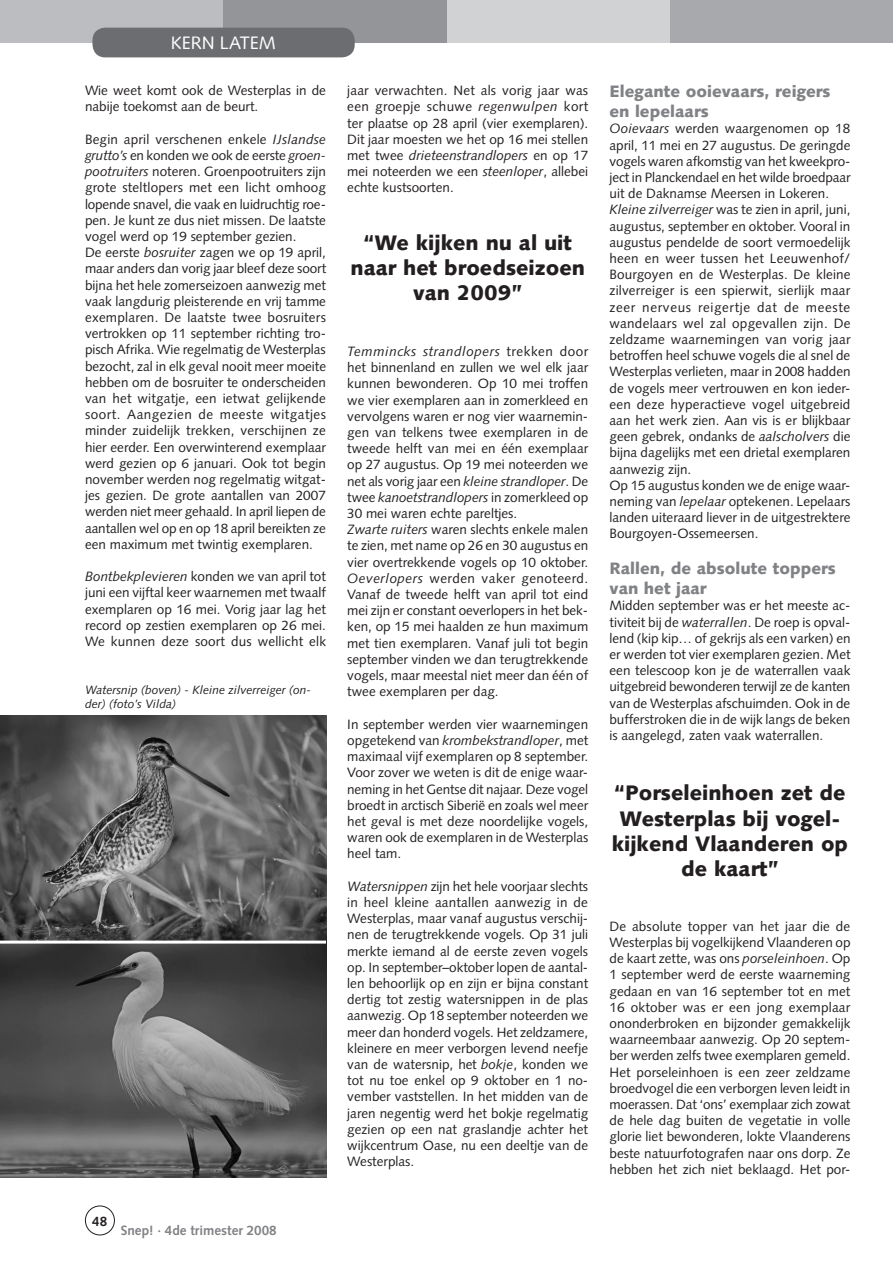
<style>
.page{position:relative;width:893px;height:1263px;background:#fff}
.page>*{position:absolute;margin:0;border:0;box-sizing:border-box;transform-origin:0 0}
.Hoofdtekst{font:900 21px/25.2px "Syntax";color:#231f20;text-align:center}
.t1{font:18px "Syntax";color:#fff}
.Hoofdtekst-2{font:900 16.5px/19.8px "Syntax";color:#808285}
.Hoofdtekst-3{font:13.5px/16.2px "Syntax";color:#231f20;text-align:justify}
.t2{font:700 13.5px "Syntax";color:#808285}
.t3{font:700 13.5px "Syntax";color:#231f20}
.Hoofdtekst-4{font:italic 12px/14.4px "Syntax";color:#231f20}
.s1{font-style:italic}
</style>
<div class="page">
<div style="left:670px;top:0;width:223px;height:43px;background:#a8a9ad"></div>
<div style="left:446px;top:0;width:224px;height:43px;background:#d1d2d4"></div>
<div style="left:223px;top:0;width:223px;height:43px;background:#939598"></div>
<div style="left:0;top:0;width:223px;height:43px;background:#bcbdc0"></div>
<div style="left:92px;top:28px;width:263px;height:29px;background:#6c6d70;border-radius:13px"></div>
<div style="left:85px;top:1205px;width:30px;height:30px;border:1px solid #231f20;border-radius:50%"></div>
<hr style="left:892px;top:0;width:1px;height:43px;background:#bcbdc0">
<img style="left:0;top:716px;width:326px;height:462px">
<hr style="left:0;top:940px;width:326px;height:3px;background:#fff">
<p class="t1" style="left:171px;top:32px;width:106px">KERN LATEM</p>
<p class="Hoofdtekst-3" style="left:85px;top:82px;width:242px">Wie weet komt ook de Westerplas in de nabije toekomst aan de beurt.</p>
<p class="Hoofdtekst-3" style="left:85px;top:131px;width:243px">Begin april verschenen enkele <span class="s1">IJslandse grutto’s</span> en konden we ook de eerste <span class="s1">groen&shy;pootruiters</span> noteren. Groenpootruiters zijn grote steltlopers met een licht omhoog lopende snavel, die vaak en luidruchtig roe&shy;pen. Je kunt ze dus niet missen. De laatste vogel werd op 19 september gezien.</p>
<p class="Hoofdtekst-3" style="left:85px;top:244px;width:243px">De eerste <span class="s1">bosruiter</span> zagen we op 19 april, maar anders dan vorig jaar bleef deze soort bijna het hele zomerseizoen aanwezig met vaak langdurig pleisterende en vrij tamme exemplaren. De laatste twee bosruiters vertrokken op 11 september richting tro&shy;pisch Afrika. Wie regelmatig de Westerplas bezocht, zal in elk geval nooit meer moeite hebben om de bosruiter te onderscheiden van het witgatje, een ietwat gelijkende soort. Aangezien de meeste witgatjes minder zuidelijk trekken, verschijnen ze hier eerder. Een overwinterend exemplaar werd gezien op 6 januari. Ook tot begin november werden nog regelmatig witgat&shy;jes gezien. De grote aantallen van 2007 werden niet meer gehaald. In april liepen de aantallen wel op en op 18 april bereikten ze een maximum met twintig exemplaren.</p>
<p class="Hoofdtekst-3" style="left:85px;top:568px;width:243px"><span class="s1">Bontbekplevieren</span> konden we van april tot juni een vijftal keer waarnemen met twaalf exemplaren op 16 mei. Vorig jaar lag het record op zestien exemplaren op 26 mei.<br>We kunnen deze soort dus wellicht elk</p>
<p class="Hoofdtekst-4" style="left:85px;top:682px;width:228px">Watersnip (boven) - Kleine zilverreiger (on&shy;der) (foto’s Vilda)</p>
<p class="t3" style="left:92px;top:1213px;width:17px">48</p>
<p class="t2" style="left:121px;top:1223px;width:158px">Snep! · 4de trimester 2008</p>
<p class="Hoofdtekst-3" style="left:347px;top:82px;width:242px">jaar verwachten. Net als vorig jaar was een groepje schuwe <span class="s1">regenwulpen</span> kort ter plaatse op 28 april (vier exemplaren).<br>Dit jaar moesten we het op 16 mei stellen met twee <span class="s1">drieteenstrandlopers</span> en op 17 mei noteerden we een <span class="s1">steenloper</span>, allebei echte kustsoorten.</p>
<p class="Hoofdtekst" style="left:350px;top:230px;width:236px">“We kijken nu al uit naar het broedseizoen van 2009”</p>
<p class="Hoofdtekst-3" style="left:347px;top:343px;width:243px"><span class="s1">Temmincks strandlopers</span> trekken door het binnenland en zullen we wel elk jaar kunnen bewonderen. Op 10 mei troffen we vier exemplaren aan in zomerkleed en vervolgens waren er nog vier waarnemin&shy;gen van telkens twee exemplaren in de tweede helft van mei en één exemplaar op 27 augustus. Op 19 mei noteerden we net als vorig jaar een <span class="s1">kleine strandloper</span>. De twee <span class="s1">kanoetstrandlopers</span> in zomerkleed op 30 mei waren echte pareltjes.</p>
<p class="Hoofdtekst-3" style="left:347px;top:521px;width:243px"><span class="s1">Zwarte ruiters</span> waren slechts enkele malen te zien, met name op 26 en 30 augustus en vier overtrekkende vogels op 10 oktober.<br><span class="s1">Oeverlopers</span> werden vaker genoteerd.<br>Vanaf de tweede helft van april tot eind mei zijn er constant oeverlopers in het bek&shy;ken, op 15 mei haalden ze hun maximum met tien exemplaren. Vanaf juli tot begin september vinden we dan terugtrekkende vogels, maar meestal niet meer dan één of twee exemplaren per dag.</p>
<p class="Hoofdtekst-3" style="left:347px;top:716px;width:242px">In september werden vier waarnemingen opgetekend van <span class="s1">krombekstrandloper</span>, met maximaal vijf exemplaren op 8 september.<br>Voor zover we weten is dit de enige waar&shy;neming in het Gentse dit najaar. Deze vogel broedt in arctisch Siberië en zoals wel meer het geval is met deze noordelijke vogels, waren ook de exemplaren in de Westerplas heel tam.</p>
<p class="Hoofdtekst-3" style="left:347px;top:878px;width:242px"><span class="s1">Watersnippen</span> zijn het hele voorjaar slechts in heel kleine aantallen aanwezig in de Westerplas, maar vanaf augustus verschij&shy;nen de terugtrekkende vogels. Op 31 juli merkte iemand al de eerste zeven vogels op. In september–oktober lopen de aantal&shy;len behoorlijk op en zijn er bijna constant dertig tot zestig watersnippen in de plas aanwezig. Op 18 september noteerden we meer dan honderd vogels. Het zeldzamere, kleinere en meer verborgen levend neefje van de watersnip, het <span class="s1">bokje</span>, konden we tot nu toe enkel op 9 oktober en 1 no&shy;vember vaststellen. In het midden van de jaren negentig werd het bokje regelmatig gezien op een nat graslandje achter het wijkcentrum Oase, nu een deeltje van de Westerplas.</p>
<p class="Hoofdtekst-2" style="left:609px;top:82px;width:223px">Elegante ooievaars, reigers en lepelaars</p>
<p class="Hoofdtekst-3" style="left:609px;top:121px;width:243px"><span class="s1">Ooievaars</span> werden waargenomen op 18 april, 11 mei en 27 augustus. De geringde vogels waren afkomstig van het kweekpro&shy;ject in Planckendael en het wilde broedpaar uit de Daknamse Meersen in Lokeren.</p>
<p class="Hoofdtekst-3" style="left:609px;top:202px;width:243px"><span class="s1">Kleine zilverreiger</span> was te zien in april, juni, augustus, september en oktober. Vooral in augustus pendelde de soort vermoedelijk heen en weer tussen het Leeuwenhof/ Bourgoyen en de Westerplas. De kleine zilverreiger is een spierwit, sierlijk maar zeer nerveus reigertje dat de meeste wandelaars wel zal opgevallen zijn. De zeldzame waarnemingen van vorig jaar betroffen heel schuwe vogels die al snel de Westerplas verlieten, maar in 2008 hadden de vogels meer vertrouwen en kon ieder&shy;een deze hyperactieve vogel uitgebreid aan het werk zien. Aan vis is er blijkbaar geen gebrek, ondanks de <span class="s1">aalscholvers</span> die bijna dagelijks met een drietal exemplaren aanwezig zijn.</p>
<p class="Hoofdtekst-3" style="left:609px;top:477px;width:242px">Op 15 augustus konden we de enige waar&shy;neming van <span class="s1">lepelaar</span> optekenen. Lepelaars landen uiteraard liever in de uitgestrektere Bourgoyen-Ossemeersen.</p>
<p class="Hoofdtekst-2" style="left:609px;top:559px;width:228px">Rallen, de absolute toppers van het jaar</p>
<p class="Hoofdtekst-3" style="left:609px;top:598px;width:243px">Midden september was er het meeste ac&shy;tiviteit bij de <span class="s1">waterrallen</span>. De roep is opval&shy;lend (kip kip… of gekrijs als een varken) en er werden tot vier exemplaren gezien. Met een telescoop kon je de waterrallen vaak uitgebreid bewonderen terwijl ze de kanten van de Westerplas afschuimden. Ook in de bufferstroken die in de wijk langs de beken is aangelegd, zaten vaak waterrallen.</p>
<p class="Hoofdtekst" style="left:612px;top:780px;width:238px">“Porseleinhoen zet de<br>Westerplas bij vogel&shy;kijkend Vlaanderen op de kaart”</p>
<p class="Hoofdtekst-3" style="left:609px;top:918px;width:243px">De absolute topper van het jaar die de Westerplas bij vogelkijkend Vlaanderen op de kaart zette, was ons <span class="s1">porseleinhoen</span>. Op 1 september werd de eerste waarneming gedaan en van 16 september tot en met 16 oktober was er een jong exemplaar ononderbroken en bijzonder gemakkelijk waarneembaar aanwezig. Op 20 septem&shy;ber werden zelfs twee exemplaren gemeld.<br>Het porseleinhoen is een zeer zeldzame broedvogel die een verborgen leven leidt in moerassen. Dat ‘ons’ exemplaar zich zowat de hele dag buiten de vegetatie in volle glorie liet bewonderen, lokte Vlaanderens beste natuurfotografen naar ons dorp. Ze hebben het zich niet beklaagd. Het por-</p>
</div>
